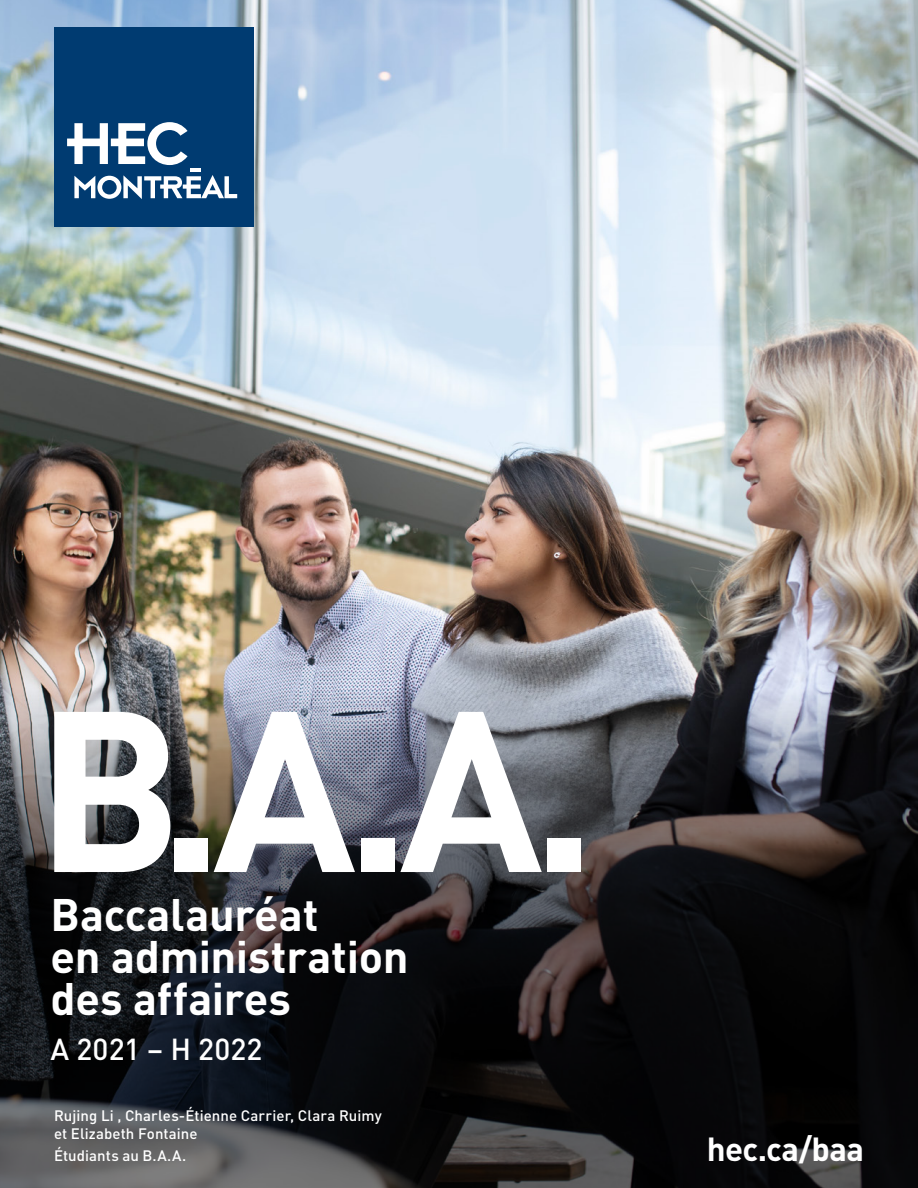
<style>
.page{position:relative;width:918px;height:1188px;background:#fff}
.page>*{position:absolute;margin:0;border:0;box-sizing:border-box;transform-origin:0 0}
.t1{font:700 225px "DINOT";color:#fff}
.t2{font:700 45px/42px "DINOT";letter-spacing:-.01em;color:#fff}
.t3{font:700 33px "DINOT";letter-spacing:-.02em;color:#fff}
.t4{font:500 30px "DINOT";color:#fff}
.t5{font:500 15px/18px "DINOT";letter-spacing:.005em;color:#fff}
</style>
<div class="page">
<img style="left:0;top:0;width:918px;height:662px">
<img style="left:0;top:662px;width:918px;height:526px">
<div style="left:54px;top:27px;width:200px;height:200px;background:#003b71"></div>
<svg style="left:67px;top:122px;width:121px;height:43px"></svg>
<hr style="left:191px;top:168px;width:10px;height:4px;background:#fff">
<svg style="left:74px;top:175px;width:163px;height:24px"></svg>
<h1 class="t1" style="left:36px;top:644px;width:562px">B.A.A.</h1>
<h2 class="t2" style="left:51px;top:893px;width:360px">Baccalauréat<br>en administration des affaires</h2>
<h3 class="t4" style="left:51px;top:1030px;width:213px">A 2021 – H 2022</h3>
<p class="t5" style="left:54px;top:1106px;width:329px">Rujing Li , Charles-Étienne Carrier, Clara Ruimy et Elizabeth Fontaine</p>
<p class="t5" style="left:54px;top:1146px;width:134px">Étudiants au B.A.A.</p>
<h3 class="t3" style="left:707px;top:1128px;width:159px">hec.ca/baa</h3>
</div>
